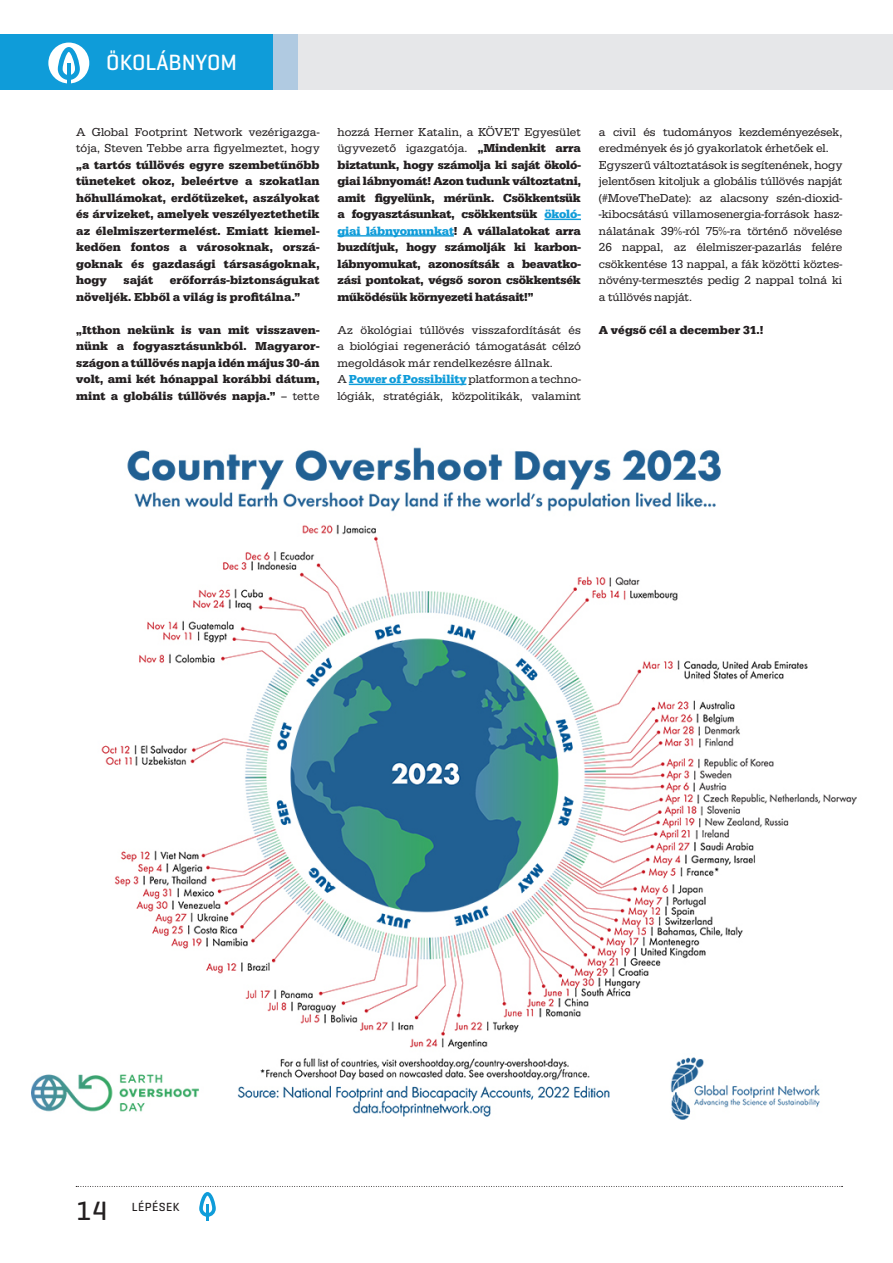
<style>
.page{position:relative;width:893px;height:1263px;background:#fff}
.page>*{position:absolute;margin:0;border:0;box-sizing:border-box;transform-origin:0 0}
.oldaszam{font:500 27px "Geogrotesque";color:#231f20}
.t1{font:500 22.5px "Geogrotesque";color:#fff}
.kenyer{font:700 12px/16.5px "Serifa";color:#231f20;text-align:justify}
.kenyer-2{font:12px/16.5px "Serifa";color:#231f20;text-align:justify}
.t2{font:500 12px "Geogrotesque";letter-spacing:.04em;color:#231f20}
.s1{font-weight:400}
.s2{color:#0f9cd9}
.s3{font-weight:700;color:#0f9cd9}
</style>
<div class="page">
<div style="left:0;top:34px;width:893px;height:55px;background:#e6e7e9"></div>
<div style="left:0;top:34px;width:298px;height:55px;background:#b0cae1"></div>
<div style="left:0;top:34px;width:272px;height:55px;background:#0f9cd9"></div>
<div style="left:48px;top:43px;width:41px;height:40px;background:#fff;border-radius:50%"></div>
<svg style="left:58px;top:47px;width:22px;height:33px"></svg>
<hr style="left:67px;top:64px;width:4px;height:21px;background:#0f9cd9">
<svg style="left:76px;top:1186px;width:767px;height:31px"></svg>
<hr style="left:206px;top:1204px;width:3px;height:16px;background:#0f9cd9">
<hr style="left:544px;top:219px;width:37px;height:1px;background:#0f9cd9">
<hr style="left:338px;top:235px;width:116px;height:2px;background:#0f9cd9">
<hr style="left:349px;top:384px;width:117px;height:1px;background:#0f9cd9">
<img style="left:31px;top:447px;width:826px;height:672px">
<p class="t1" style="left:106px;top:48px;width:132px">ÖKOLÁBNYOM</p>
<p class="kenyer" style="left:76px;top:123px;width:245px"><span class="s1">A Global Footprint Network vezérigazga&shy;tója, Steven Tebbe arra figyelmeztet, hogy </span>„a tartós túllövés egyre szembetűnőbb tüneteket okoz, beleértve a szokatlan hőhullámokat, erdőtüzeket, aszályokat és árvizeket, amelyek veszélyeztethetik az élelmiszertermelést. Emiatt kiemel&shy;kedően fontos a városoknak, orszá&shy;goknak és gazdasági társaságoknak, hogy</p>
<p class="kenyer" style="left:76px;top:272px;width:245px;text-indent:94px">erőforrás-biztonságukat növeljék. Ebből a világ is profitálna.”</p>
<p class="kenyer" style="left:76px;top:321px;width:245px">„Itthon nekünk is van mit visszaven&shy;nünk a fogyasztásunkból. Magyaror&shy;szágon a túllövés napja idén május 30-án volt, ami két hónappal korábbi dátum, mint a globális túllövés napja.” <span class="s1">– tette</span></p>
<p class="kenyer" style="left:124px;top:272px;width:31px">saját</p>
<p class="kenyer" style="left:338px;top:123px;width:245px"><span class="s1">hozzá Herner Katalin, a KÖVET Egyesület ügyvezető igazgatója.</span> „Mindenkit arra biztatunk, hogy számolja ki saját ökoló&shy;giai lábnyomát! Azon tudunk változtatni, amit figyelünk, mérünk. Csökkentsük a fogyasztásunkat, csökkentsük <span class="s2">ökoló&shy;giai lábnyomunkat</span>! A vállalatokat arra buzdítjuk, hogy számolják ki karbon&shy;lábnyomukat, azonosítsák a beavatko&shy;zási pontokat, végső soron csökkentsék működésük környezeti hatásait!”</p>
<p class="kenyer-2" style="left:338px;top:321px;width:245px">Az ökológiai túllövés visszafordítását és a biológiai regeneráció támogatását célzó megoldások már rendelkezésre állnak.</p>
<p class="kenyer-2" style="left:338px;top:371px;width:245px">A <span class="s3">Power of Possibility</span> platformon a techno&shy;lógiák, stratégiák, közpolitikák, valamint</p>
<p class="kenyer-2" style="left:599px;top:123px;width:245px">a civil és tudományos kezdeményezések, eredmények és jó gyakorlatok érhetőek el.</p>
<p class="kenyer-2" style="left:599px;top:156px;width:245px">Egyszerű változtatások is segítenének, hogy jelentősen kitoljuk a globális túllövés napját (#MoveTheDate): az alacsony szén-dioxid--kibocsátású villamosenergia-források hasz&shy;nálatának 39%-ról 75%-ra történő növelése 26 nappal, az élelmiszer-pazarlás felére csökkentése 13 nappal, a fák közötti köztes&shy;növény-termesztés pedig 2 nappal tolná ki a túllövés napját.</p>
<p class="kenyer" style="left:599px;top:321px;width:166px">A végső cél a december 31.!</p>
<p class="oldaszam" style="left:77px;top:1193px;width:32px">14</p>
<p class="t2" style="left:132px;top:1199px;width:49px">LÉPÉSEK</p>
</div>
